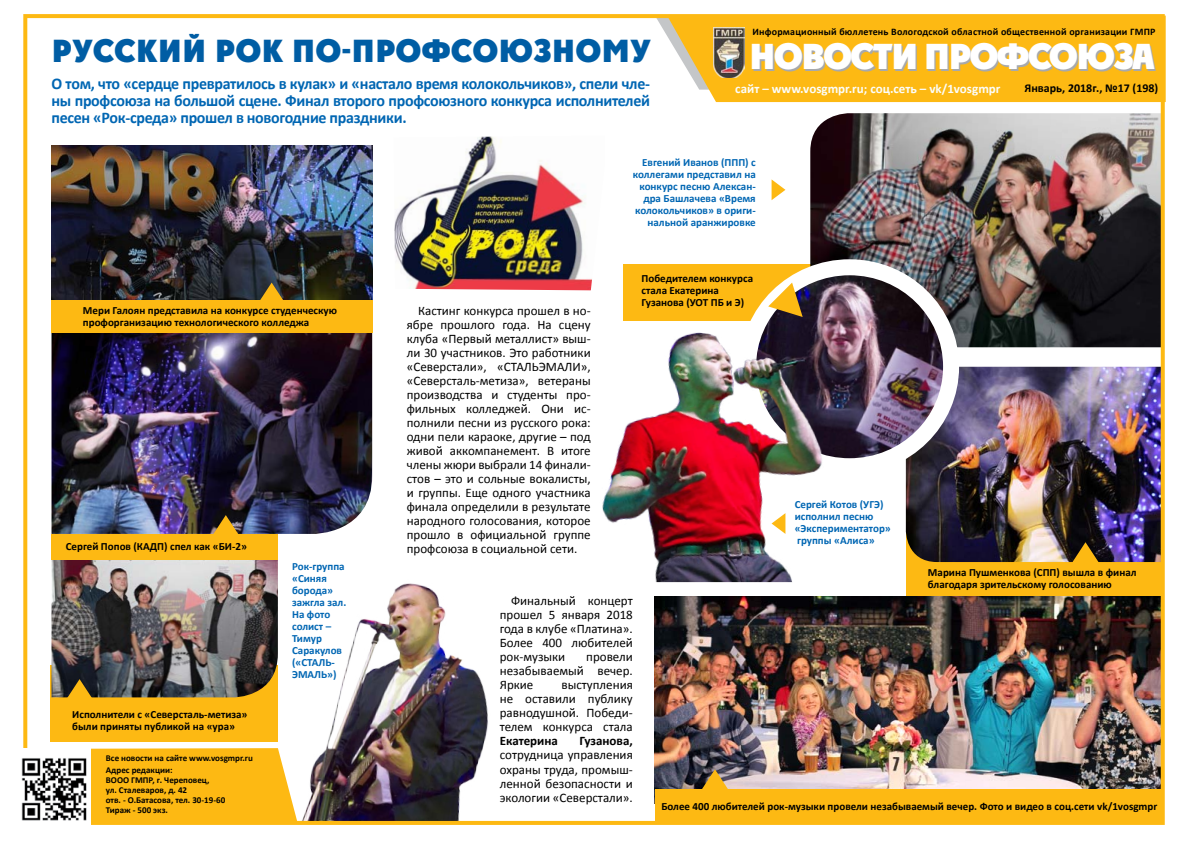
<style>
.page{position:relative;width:1191px;height:842px;background:#fff}
.page>*{position:absolute;margin:0;border:0;box-sizing:border-box;transform-origin:0 0}
.t1{font:800 35px "a Plakat Titul";letter-spacing:-.04em;color:#fff}
.t2{font:800 31px "a Plakat Titul";letter-spacing:.02em;color:#005da4}
.t3{font:700 16.3px/16.8px "Calibri";letter-spacing:-.02em;color:#0066b3;text-align:justify}
.t4{font:13px/14px "Calibri";color:#000;text-align:justify}
.t5{font:700 13px "Calibri";color:#fbfdfb}
.t6{font:700 13px "Calibri";color:#000}
.t7{font:700 12px "Calibri";color:#000}
.t8{font:700 11px/12px "Calibri";color:#000}
.t9{font:700 11px/12px "Calibri";color:#0066b3}
.t10{font:700 10px "Calibri";letter-spacing:.02em;color:#000}
.t11{font:700 9px/10px "Calibri";color:#000}
</style>
<div class="page">
<div style="left:906px;top:529px;width:255px;height:67px;background:#fdb913"></div>
<div style="left:51px;top:665px;width:227px;height:76px;background:#fdb913"></div>
<div style="left:623px;top:264px;width:187px;height:56px;background:#fdb913"></div>
<img style="left:810px;top:113px;width:349px;height:234px">
<img style="left:302px;top:583px;width:186px;height:237px">
<div style="left:667px;top:16px;width:498px;height:86px;background:#fdb913"></div>
<img style="left:713px;top:28px;width:32px;height:49px">
<div style="left:91px;top:748px;width:206px;height:72px;background:#fdb913"></div>
<img style="left:394px;top:136px;width:198px;height:154px">
<img style="left:906px;top:367px;width:253px;height:195px">
<img style="left:655px;top:596px;width:504px;height:193px">
<img style="left:748px;top:267px;width:203px;height:199px">
<div style="left:740px;top:259px;width:219px;height:215px;border:16px solid #fff;border-radius:50%"></div>
<img style="left:52px;top:333px;width:320px;height:201px">
<img style="left:602px;top:328px;width:238px;height:254px">
<img style="left:52px;top:560px;width:226px;height:137px">
<img style="left:52px;top:146px;width:320px;height:154px">
<svg style="left:771px;top:513px;width:14px;height:21px"></svg>
<svg style="left:768px;top:283px;width:34px;height:34px"></svg>
<svg style="left:771px;top:179px;width:14px;height:21px"></svg>
<div style="left:51px;top:300px;width:321px;height:33px;background:#fdb913"></div>
<div style="left:52px;top:534px;width:226px;height:26px;background:#fdb913"></div>
<svg style="left:258px;top:283px;width:27px;height:17px"></svg>
<svg style="left:212px;top:515px;width:28px;height:19px"></svg>
<svg style="left:66px;top:679px;width:27px;height:19px"></svg>
<div style="left:655px;top:789px;width:506px;height:32px;background:#fdb913"></div>
<div style="left:23px;top:14px;width:1141px;height:811px;border:4px solid #fdb913"></div>
<img style="left:21px;top:748px;width:70px;height:77px">
<svg style="left:1071px;top:542px;width:28px;height:20px"></svg>
<svg style="left:701px;top:769px;width:28px;height:20px"></svg>
<h2 class="t2" style="left:52px;top:34px;width:600px">русский рок по-профсоюзному</h2>
<p class="t3" style="left:52px;top:75px;width:600px">О том, что «сердце превратилось в кулак» и «настало время колокольчиков», спели чле&shy;ны профсоюза на большой сцене. Финал второго профсоюзного конкурса исполнителей песен «Рок-среда» прошел в новогодние праздники.</p>
<p class="t10" style="left:752px;top:25px;width:404px">Информационный бюллетень Вологодской областной общественной организации ГМПР</p>
<h1 class="t1" style="left:749px;top:37px;width:406px">НОВОСТИ ПРОФСОЮЗА</h1>
<p class="t5" style="left:735px;top:80px;width:267px">сайт – www.vosgmpr.ru; соц.сеть – vk/1vosgmpr</p>
<p class="t7" style="left:1024px;top:80px;width:135px">Январь, 2018г., №17 (198)</p>
<p class="t8" style="left:83px;top:304px;width:256px">Мери Галоян представила на конкурсе студенческую профорганизацию технологического колледжа</p>
<p class="t8" style="left:66px;top:540px;width:183px">Сергей Попов (КАДП) спел как «БИ-2»</p>
<p class="t8" style="left:72px;top:708px;width:177px">Исполнители с «Северсталь-метиза» были приняты публикой на «ура»</p>
<p class="t11" style="left:106px;top:752px;width:149px;line-height:12px">Все новости на сайте www.vosgmpr.ru<br>Адрес редакции:</p>
<p class="t11" style="left:106px;top:775px;width:121px">ВООО ГМПР, г. Череповец,<br>ул. Сталеваров, д. 42<br>отв. - О.Батасова, тел. 30-19-60<br>Тираж - 500 экз.</p>
<p class="t9" style="left:292px;top:561px;width:56px">Рок-группа «Синяя борода» зажгла зал.<br>На фото солист –<br>Тимур<br>Саракулов («СТАЛЬ-<br>ЭМАЛЬ»)</p>
<p class="t4" style="left:407px;top:304px;width:185px;text-indent:11px">Кастинг конкурса прошел в но&shy;ябре прошлого года. На сцену клуба «Первый металлист» выш&shy;ли 30 участников. Это работники «Северстали», «СТАЛЬЭМАЛИ», «Северсталь-метиза», ветераны производства и студенты про&shy;фильных колледжей. Они ис&shy;полнили песни из русского рока: одни пели караоке, другие – под живой аккомпанемент. В итоге члены жюри выбрали 14 финали&shy;стов – это и сольные вокалисты, и группы. Еще одного участника финала определили в результате народного голосования, которое прошло в официальной группе профсоюза в социальной сети.</p>
<p class="t9" style="left:633px;top:157px;width:124px;text-align:right">Евгений Иванов (ППП) с коллегами представил на конкурс песню Алексан&shy;дра Башлачева «Время колокольчиков» в ориги&shy;нальной аранжировке</p>
<p class="t8" style="left:641px;top:272px;width:113px">Победителем конкурса стала Екатерина<br>Гузанова (УОТ ПБ и Э)</p>
<p class="t9" style="left:794px;top:498px;width:98px">Сергей Котов (УГЭ) исполнил песню «Экспериментатор» группы «Алиса»</p>
<p class="t8" style="left:928px;top:566px;width:210px">Марина Пушменкова (СПП) вышла в финал благодаря зрительскому голосованию</p>
<p class="t4" style="left:500px;top:594px;width:135px;text-indent:11px">Финальный концерт прошел 5 января 2018 года в клубе «Платина».<br>Более 400 любителей рок-музыки</p>
<p class="t4" style="left:500px;top:650px;width:135px;text-indent:86px">провели незабываемый вечер.<br>Яркие</p>
<p class="t4" style="left:500px;top:678px;width:135px;text-indent:62px">выступления не оставили публику равнодушной. Победи&shy;телем конкурса стала</p>
<p class="t6" style="left:500px;top:733px;width:60px">Екатерина</p>
<p class="t6" style="left:579px;top:733px;width:55px">Гузанова,</p>
<p class="t4" style="left:500px;top:748px;width:135px">сотрудница управления охраны труда, промыш&shy;ленной безопасности и экологии «Северстали».</p>
<p class="t8" style="left:661px;top:800px;width:497px">Более 400 любителей рок-музыки провели незабываемый вечер. Фото и видео в соц.сети vk/1vosgmpr</p>
</div>
